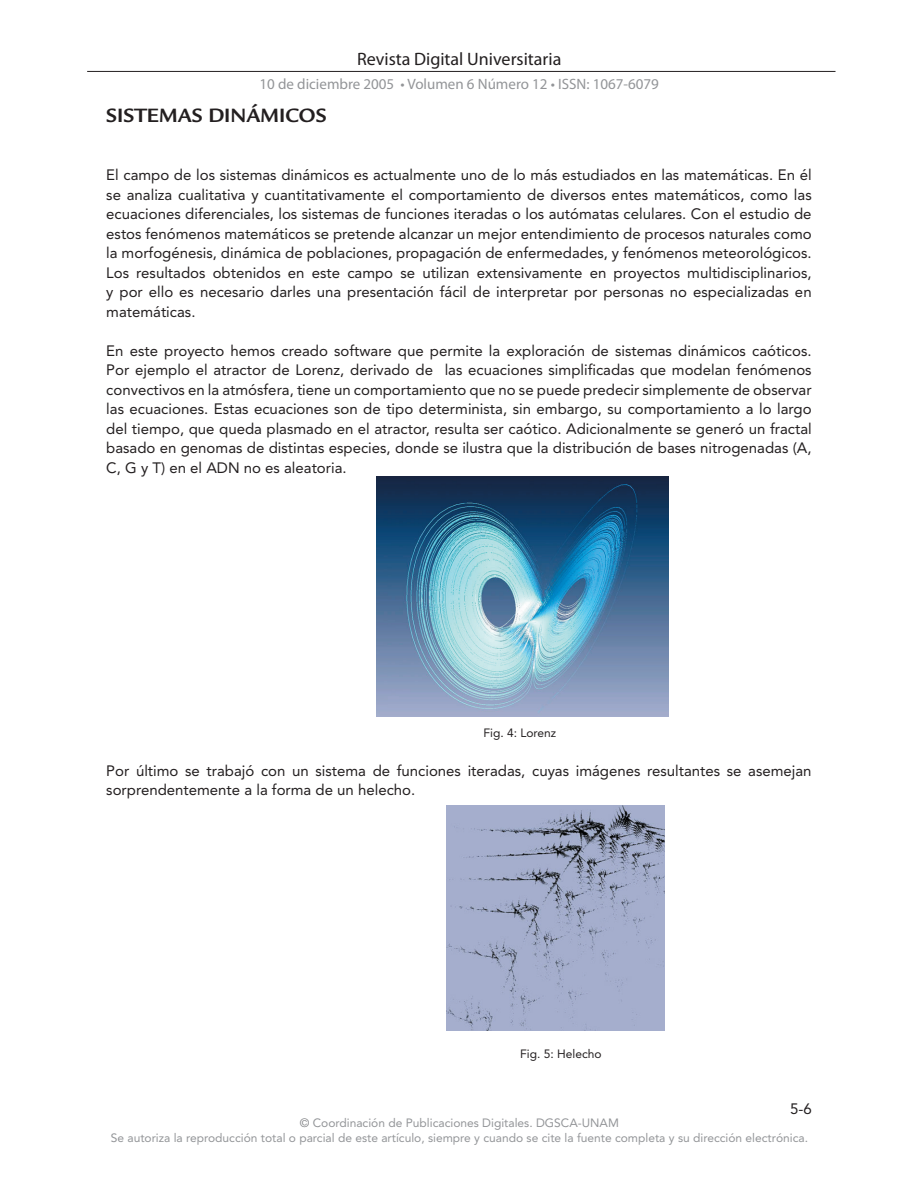
<style>
.page{position:relative;width:918px;height:1188px;background:#fff}
.page>*{position:absolute;margin:0;border:0;box-sizing:border-box;transform-origin:0 0}
.t1{font:700 21px "Legacy Sans";color:#231f20}
.t2{font:500 18px "Folio";color:#231f20}
.t3{font:15px/19.5px "Avenir";color:#231f20;text-align:justify}
.t4{font:500 15px "Folio";color:#939598}
.t5{font:12px/15px "Avenir";color:#939598;text-align:center}
.t6{font:12px "Avenir";color:#231f20}
.s1{color:#808285}
</style>
<div class="page">
<hr style="left:87px;top:71px;width:749px;height:1px;background:#231f20">
<img style="left:376px;top:476px;width:293px;height:240px">
<img style="left:447px;top:806px;width:217px;height:225px">
<p class="t2" style="left:357px;top:49px;width:206px">Revista Digital Universitaria</p>
<p class="t4" style="left:260px;top:76px;width:401px">10 de diciembre 2005 • Volumen 6 Número 12 • ISSN: 1067-6079</p>
<h1 class="t1" style="left:106px;top:103px;width:222px">SISTEMAS DINÁMICOS</h1>
<p class="t3" style="left:106px;top:165px;width:707px">El campo de los sistemas dinámicos es actualmente uno de lo más estudiados en las matemáticas. En él se analiza cualitativa y cuantitativamente el comportamiento de diversos entes matemáticos, como las ecuaciones diferenciales, los sistemas de funciones iteradas o los autómatas celulares. Con el estudio de estos fenómenos matemáticos se pretende alcanzar un mejor entendimiento de procesos naturales como la morfogénesis, dinámica de poblaciones, propagación de enfermedades, y fenómenos meteorológicos.<br>Los resultados obtenidos en este campo se utilizan extensivamente en proyectos multidisciplinarios, y por ello es necesario darles una presentación fácil de interpretar por personas no especializadas en matemáticas.</p>
<p class="t3" style="left:106px;top:341px;width:707px">En este proyecto hemos creado software que permite la exploración de sistemas dinámicos caóticos.<br>Por ejemplo el atractor de Lorenz, derivado de las ecuaciones simplificadas que modelan fenómenos convectivos en la atmósfera, tiene un comportamiento que no se puede predecir simplemente de observar las ecuaciones. Estas ecuaciones son de tipo determinista, sin embargo, su comportamiento a lo largo del tiempo, que queda plasmado en el atractor, resulta ser caótico. Adicionalmente se generó un fractal basado en genomas de distintas especies, donde se ilustra que la distribución de bases nitrogenadas (A, C, G y T) en el ADN no es aleatoria.</p>
<p class="t6" style="left:484px;top:725px;width:74px">Fig. 4: Lorenz</p>
<p class="t3" style="left:106px;top:761px;width:707px">Por último se trabajó con un sistema de funciones iteradas, cuyas imágenes resultantes se asemejan sorprendentemente a la forma de un helecho.</p>
<p class="t6" style="left:520px;top:1046px;width:83px">Fig. 5: Helecho</p>
<p class="t3" style="left:790px;top:1099px;width:23px">5-6</p>
<p class="t5" style="left:111px;top:1116px;width:699px"><span class="s1">©</span> Coordinación de Publicaciones Digitales. DGSCA-UNAM<br>Se autoriza la reproducción total o parcial de este artículo, siempre y cuando se cite la fuente completa y su dirección electrónica.</p>
</div>
